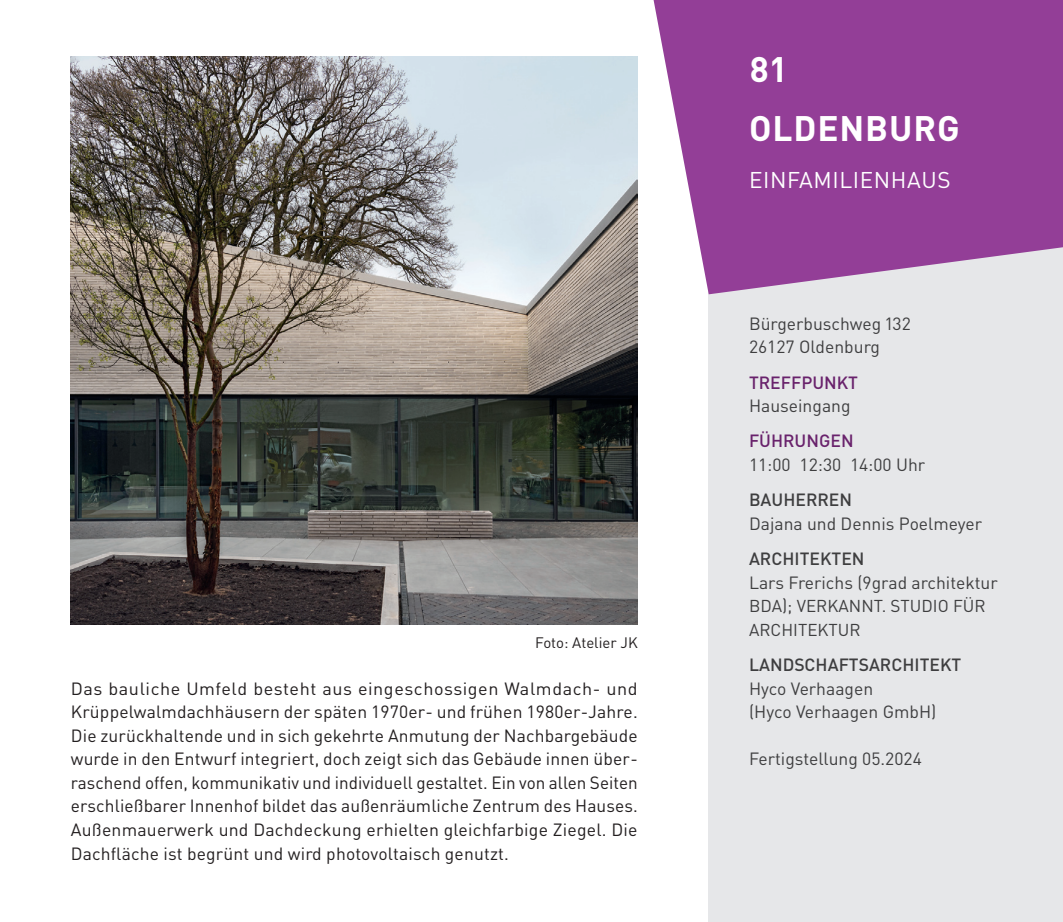
<style>
.page{position:relative;width:1063px;height:922px;background:#fff}
.page>*{position:absolute;margin:0;border:0;box-sizing:border-box;transform-origin:0 0}
.t1{font:700 35px "DIN";letter-spacing:.025em;color:#fff}
.t2{font:22.5px "DIN";letter-spacing:.025em;color:#fff}
.t3{font:17.5px/23.5px "DIN";letter-spacing:.01em;color:#231f20}
.t4{font:17.5px/23.5px "DIN";color:#3e3e3f}
.t5{font:500 17.5px "DIN";color:#3e3e3f}
.t6{font:500 17.5px "DIN";color:#69226c}
.t7{font:17px "DIN";color:#3e3e3f}
.t8{font:15px "DIN";letter-spacing:-.01em;color:#231f20}
.s1{font-size:17.5px}
</style>
<div class="page">
<div style="left:709px;top:234px;width:354px;height:687px;background:#e6e7e9"></div>
<svg style="left:654px;top:0;width:409px;height:294px;background:#9f56a3"></svg>
<img style="left:71px;top:57px;width:567px;height:567px">
<p class="t8" style="left:535px;top:632px;width:104px">Foto: Atelier JK</p>
<p class="t3" style="left:71px;top:676px;width:569px">Das bauliche Umfeld besteht aus eingeschossigen Walmdach- und Krüppelwalmdachhäusern der späten 1970er- und frühen 1980er-Jahre.<br>Die zurückhaltende und in sich gekehrte Anmutung der Nachbargebäude wurde in den Entwurf integriert, doch zeigt sich das Gebäude innen über&shy;raschend offen, kommunikativ und individuell gestaltet. Ein von allen Seiten erschließbarer I nnenhof bildet das außenräumliche Zentrum des Hauses.<br>Außenmauerwerk und Dachdeckung erhielten gleichfarbige Ziegel. Die Dachfläche ist begrünt und wird photovoltaisch genutzt.</p>
<h1 class="t1" style="left:750px;top:47px;width:40px">81</h1>
<h1 class="t1" style="left:749px;top:106px;width:212px">OLDENBURG</h1>
<p class="t2" style="left:749px;top:166px;width:203px">Einfamilienhaus</p>
<p class="t4" style="left:749px;top:311px;width:163px">Bürgerbuschweg 132<br>26127 Oldenburg</p>
<p class="t6" style="left:749px;top:371px;width:110px">TREFFPUNKT</p>
<p class="t4" style="left:749px;top:393px;width:103px">Hauseingang</p>
<p class="t6" style="left:749px;top:430px;width:106px">FÜHRUNGEN</p>
<p class="t4" style="left:749px;top:452px;width:178px">11:00 12:30 14:00 Uhr</p>
<p class="t5" style="left:749px;top:488px;width:105px">BAUHERREN</p>
<p class="t4" style="left:749px;top:511px;width:235px">Dajana und Dennis Poelmeyer</p>
<p class="t5" style="left:749px;top:547px;width:117px">ARCHITEKTEN</p>
<p class="t4" style="left:749px;top:570px;width:250px">Lars Frerichs (9grad architektur</p>
<p class="t7" style="left:749px;top:595px;width:102px">BDA<span class="s1">);</span> VER KANN</p>
<p class="t7" style="left:874px;top:595px;width:101px">T. STUDIO FÜR</p>
<p class="t7" style="left:749px;top:619px;width:11px">ARCHI</p>
<p class="t7" style="left:798px;top:619px;width:61px">TEKTUR</p>
<p class="t5" style="left:749px;top:653px;width:213px">LANDSCHAFTSARCHITEKT</p>
<p class="t4" style="left:749px;top:676px;width:189px">Hyco Verhaagen<br>(Hyco Verhaagen GmbH)</p>
<p class="t4" style="left:749px;top:746px;width:174px">Fertigstellung 05.2024</p>
</div>
